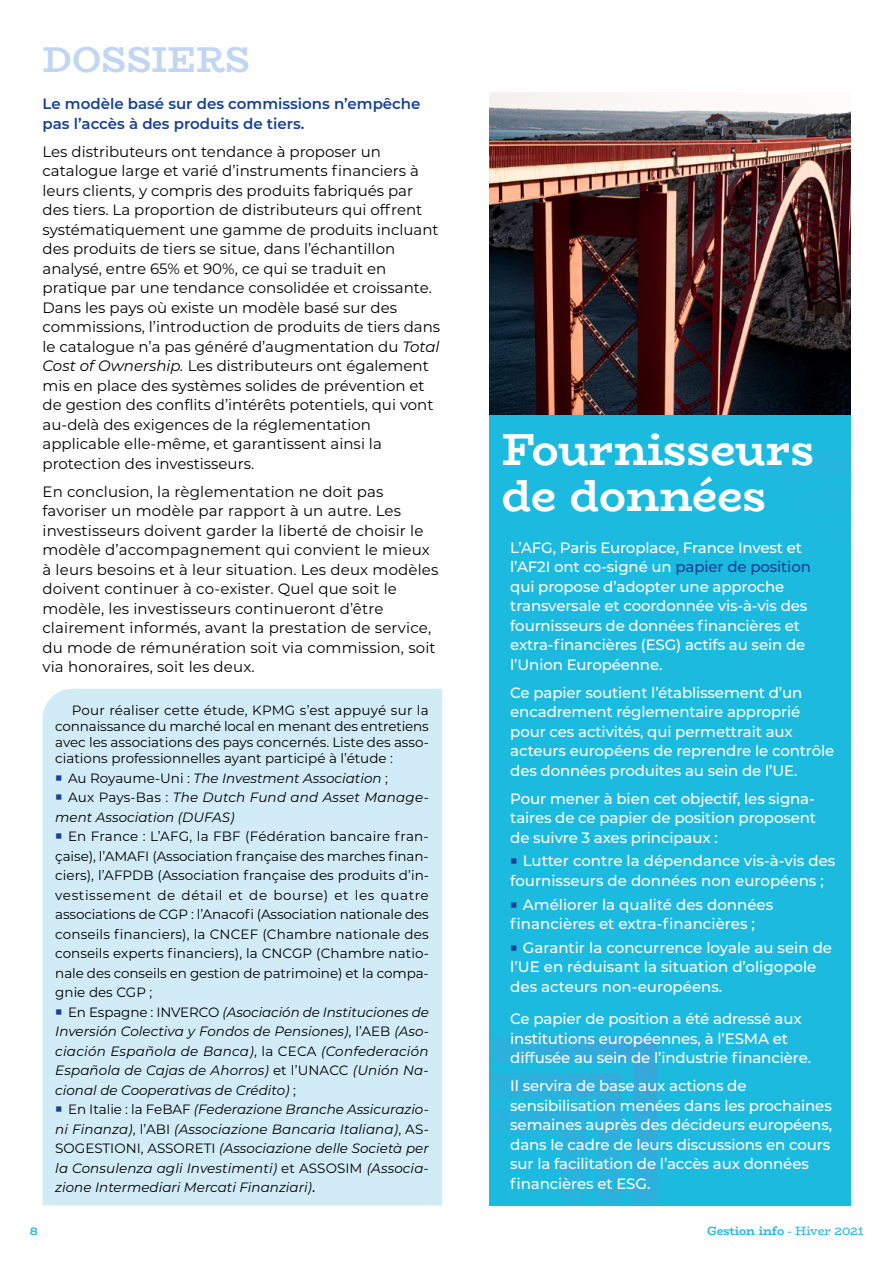
<style>
.page{position:relative;width:893px;height:1263px;background:#fff}
.page>*{position:absolute;margin:0;border:0;box-sizing:border-box;transform-origin:0 0}
.t1{font:700 45px/46.5px "Bio Rhyme";color:#fff}
.t2{font:700 36px "Bio Rhyme";color:#c1d6f1}
.t3{font:15px/19.5px "Montserrat";color:#000}
.t4{font:500 15px/19.5px "Montserrat";letter-spacing:-.01em;color:#fff}
.t5{font:600 15px/19.5px "Montserrat";color:#164194}
.t6{font:13.5px/19.5px "Montserrat";color:#000;text-align:justify}
.t7{font:italic 13.5px/19.5px "Montserrat";color:#000;text-align:justify}
.t8{font:700 12px "Bio Rhyme";color:#1dbadf}
.s1{font-style:italic}
.s2{font-style:normal}
.s3{font-weight:500;font-style:normal}
.s4{color:#164194}
.s5{font-weight:400}
</style>
<div class="page">
<div style="left:489px;top:415px;width:361px;height:790px;background:#1dbadf"></div>
<div style="left:43px;top:689px;width:399px;height:516px;background:#d2ecf7"></div>
<img style="left:489px;top:92px;width:361px;height:323px">
<svg style="left:491px;top:1038px;width:166px;height:165px"></svg>
<svg style="left:56px;top:775px;width:6px;height:5px"></svg>
<svg style="left:56px;top:795px;width:6px;height:5px"></svg>
<svg style="left:56px;top:833px;width:6px;height:6px"></svg>
<svg style="left:56px;top:1009px;width:6px;height:5px"></svg>
<svg style="left:56px;top:1106px;width:6px;height:6px"></svg>
<h2 class="t2" style="left:43px;top:32px;width:209px">DOSSIERS</h2>
<p class="t5" style="left:43px;top:93px;width:380px">Le modèle basé sur des commissions n’empêche pas l’accès à des produits de tiers.</p>
<p class="t3" style="left:43px;top:141px;width:399px">Les distributeurs ont tendance à proposer un catalogue large et varié d’instruments financiers à leurs clients, y compris des produits fabriqués par des tiers. La proportion de distributeurs qui offrent systématiquement une gamme de produits incluant des produits de tiers se situe, dans l’échantillon analysé, entre 65% et 90%, ce qui se traduit en pratique par une tendance consolidée et croissante.<br>Dans les pays où existe un modèle basé sur des commissions, l’introduction de produits de tiers dans le catalogue n’a pas généré d’augmentation du <span class="s1">Total Cost of Ownership.</span> Les distributeurs ont également mis en place des systèmes solides de prévention et de gestion des conflits d’intérêts potentiels, qui vont au-delà des exigences de la réglementation applicable elle-même, et garantissent ainsi la protection des investisseurs.</p>
<p class="t3" style="left:43px;top:481px;width:397px">En conclusion, la règlementation ne doit pas favoriser un modèle par rapport à un autre. Les investisseurs doivent garder la liberté de choisir le modèle d’accompagnement qui convient le mieux à leurs besoins et à leur situation. Les deux modèles doivent continuer à co-exister. Quel que soit le modèle, les investisseurs continueront d’être clairement informés, avant la prestation de service, du mode de rémunération soit via commission, soit via honoraires, soit les deux.</p>
<p class="t6" style="left:55px;top:701px;width:375px;line-height:16.2px;text-indent:16px">Pour réaliser cette étude, KPMG s’est appuyé sur la connaissance du marché local en menant des entretiens avec les associations des pays concernés. Liste des asso&shy;ciations professionnelles ayant participé à l’étude :</p>
<p class="t7" style="left:68px;top:768px;width:322px"><span class="s2">Au Royaume-Uni :</span> The Investment Association <span class="s2">;</span></p>
<p class="t7" style="left:68px;top:787px;width:362px"><span class="s2">Aux Pays-Bas :</span> The Dutch Fund and Asset Manage-</p>
<p class="t7" style="left:55px;top:807px;width:181px">ment Association (DUFAS)</p>
<p class="t6" style="left:55px;top:826px;width:375px;text-indent:13px">En France : L’AFG, la FBF (Fédération bancaire fran&shy;çaise), l’AMAFI (Association française des marches finan&shy;ciers), l’AFPDB (Association française des produits d’in&shy;vestissement de détail et de bourse) et les quatre associations de CGP : l’Anacofi (Association nationale des conseils financiers), la CNCEF (Chambre nationale des conseils experts financiers), la CNCGP (Chambre natio&shy;nale des conseils en gestion de patrimoine) et la compa&shy;gnie des CGP ;</p>
<p class="t7" style="left:55px;top:1002px;width:375px;text-indent:13px"><span class="s2">En Espagne : INVERCO</span> (Asociación de Instituciones de Inversión Colectiva y Fondos de Pensiones)<span class="s2">, l’AEB</span> (Aso&shy;ciación Española de Banca)<span class="s2">, la CECA</span> (Confederación Española de Cajas de Ahorros) <span class="s2">et l’UNACC</span> (Unión Na&shy;cional de Cooperativas de Crédito) <span class="s2">;</span></p>
<p class="t7" style="left:55px;top:1099px;width:375px;text-indent:13px"><span class="s2">En Italie : la FeBAF</span> (Federazione Branche Assicurazio&shy;ni Finanza)<span class="s2">, l’ABI</span> (Associazione Bancaria Italiana)<span class="s2">, AS-SOGESTIONI, ASSORETI</span> (Associazione delle Società per la Consulenza agli Investimenti) <span class="s2">et ASSOSIM</span> (Associa&shy;zione Intermediari Mercati Finanziari)<span class="s3">.</span></p>
<h1 class="t1" style="left:502px;top:424px;width:314px">Fournisseurs de données</h1>
<p class="t4" style="left:510px;top:537px;width:302px">L’AFG, Paris Europlace, France Invest et l’AF2I ont co-signé un <span class="s4">papier de position </span>qui propose d’adopter une approche transversale et coordonnée vis-à-vis des fournisseurs de données financières et extra-financières (ESG) actifs au sein de l’Union Européenne.</p>
<p class="t4" style="left:510px;top:682px;width:325px">Ce papier soutient l’établissement d’un encadrement réglementaire approprié pour ces activités, qui permettrait aux acteurs européens de reprendre le contrôle des données produites au sein de l’UE.</p>
<p class="t4" style="left:510px;top:788px;width:307px;text-align:justify">Pour mener à bien cet objectif, les signa&shy;taires de ce papier de position proposent de suivre 3 axes principaux :</p>
<p class="t4" style="left:510px;top:851px;width:327px;text-indent:12px">Lutter contre la dépendance vis-à-vis des fournisseurs de données non européens ;</p>
<p class="t4" style="left:510px;top:894px;width:264px;text-indent:13px">Améliorer la qualité des données financières et extra-financières ;</p>
<p class="t4" style="left:510px;top:937px;width:323px;text-indent:13px">Garantir la concurrence loyale au sein de l’UE en réduisant la situation d’oligopole des acteurs non-européens.</p>
<p class="t4" style="left:510px;top:1008px;width:302px">Ce papier de position a été adressé aux institutions européennes, à l’ESMA et diffusée au sein de l’industrie financière.</p>
<p class="t4" style="left:510px;top:1075px;width:323px">Il servira de base aux actions de sensibilisation menées dans les prochaines semaines auprès des décideurs européens, dans le cadre de leurs discussions en cours sur la facilitation de l’accès aux données financières et ESG.</p>
<p class="t8" style="left:30px;top:1221px;width:10px">8</p>
<p class="t8" style="left:707px;top:1221px;width:158px">Gestion info <span class="s5">- Hiver 2021</span></p>
</div>
